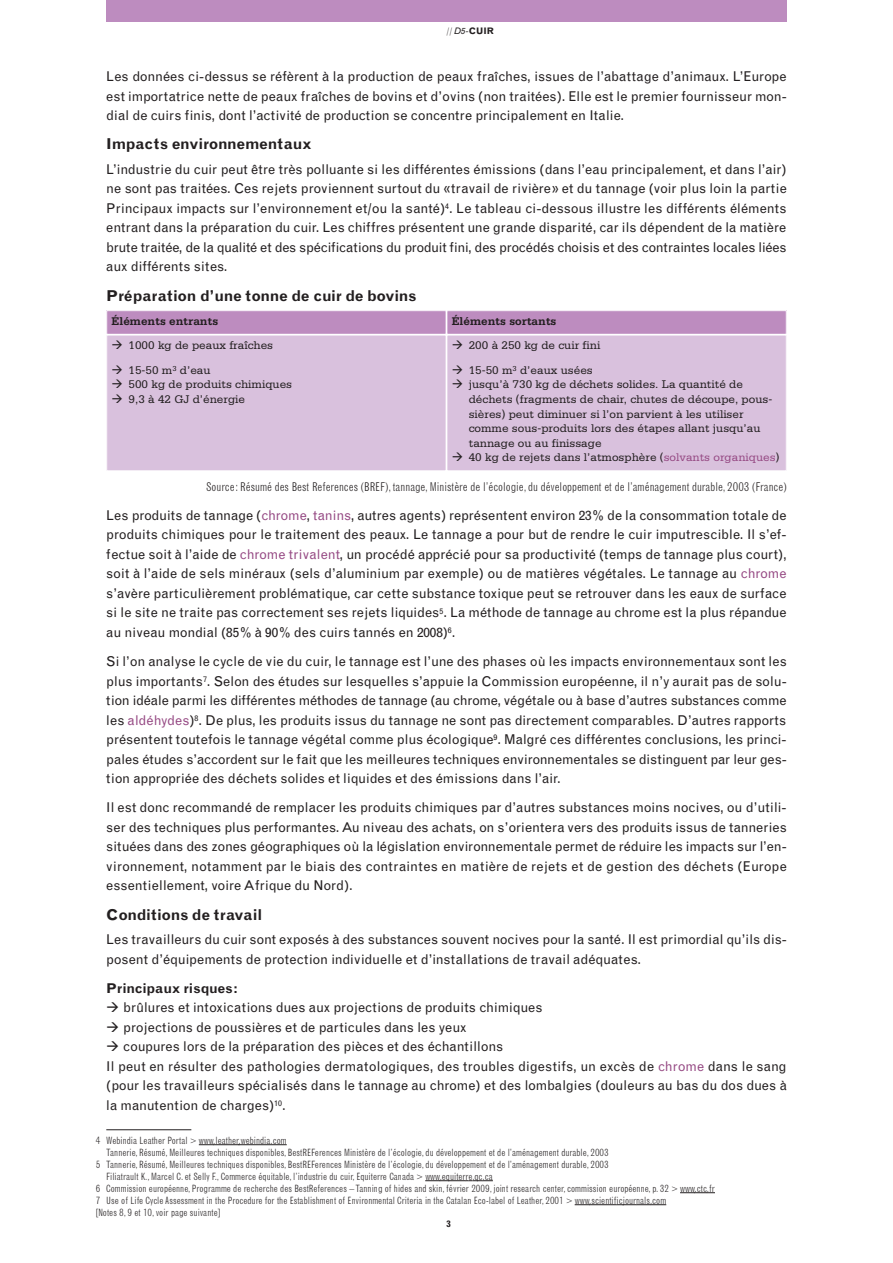
<style>
.page{position:relative;width:893px;height:1263px;background:#fff}
.page>*{position:absolute;margin:0;border:0;box-sizing:border-box;transform-origin:0 0}
.t1{font:700 15px "Grotesque";letter-spacing:-.02em;color:#231f20}
.t2{font:13.5px/19.5px "Grotesque";color:#231f20;text-align:justify}
.t3{font:700 13.5px "Grotesque";color:#231f20}
.t4{font:11.7px/14.7px "Serifa";color:#231f20}
.t5{font:300 condensed 11.7px "Grotesque";color:#231f20}
.t6{font:700 11.7px "Serifa";color:#231f20}
.t7{font:300 condensed 9.75px "Grotesque";color:#231f20}
.t8{font:700 9px "Grotesque";color:#231f20}
.s1{font-weight:300}
.s2{font-weight:400;font-style:italic}
.s3{color:#964a84}
</style>
<div class="page">
<div style="left:447px;top:335px;width:339px;height:136px;background:#d9c1dd"></div>
<div style="left:446px;top:335px;width:341px;height:136px;border:1px solid #fff"></div>
<div style="left:107px;top:335px;width:339px;height:136px;background:#d9c1dd"></div>
<div style="left:106px;top:335px;width:340px;height:136px;border:1px solid #fff"></div>
<div style="left:447px;top:311px;width:339px;height:23px;background:#bd8cbf"></div>
<div style="left:446px;top:310px;width:341px;height:25px;border:1px solid #fff"></div>
<div style="left:107px;top:311px;width:339px;height:23px;background:#bd8cbf"></div>
<div style="left:106px;top:310px;width:340px;height:25px;border:1px solid #fff"></div>
<hr style="left:106px;top:1129px;width:85px;height:1px;background:#231f20">
<svg style="left:199px;top:1144px;width:39px;height:1px"></svg>
<hr style="left:238px;top:1144px;width:49px;height:1px;background:#231f20">
<svg style="left:425px;top:1180px;width:68px;height:1px"></svg>
<svg style="left:680px;top:1192px;width:35px;height:1px"></svg>
<svg style="left:575px;top:1204px;width:91px;height:1px"></svg>
<div style="left:106px;top:0;width:681px;height:21px;background:#bd8cbf"></div>
<p class="t8" style="left:446px;top:28px;width:49px"><span class="s1">//</span> <span class="s2">D5-</span>CUIR</p>
<p class="t2" style="left:106px;top:68px;width:682px">Les données ci-dessus se réfèrent à la production de peaux fraîches, issues de l’abattage d’animaux. L’Europe est importatrice nette de peaux fraîches de bovins et d’ovins (non traitées). Elle est le premier fournisseur mon&shy;dial de cuirs finis, dont l’activité de production se concentre principalement en Italie.</p>
<p class="t1" style="left:106px;top:139px;width:207px">Impacts environnementaux</p>
<p class="t2" style="left:106px;top:160px;width:682px">L’industrie du cuir peut être très polluante si les différentes émissions (dans l’eau principalement, et dans l’air) ne sont pas traitées. Ces rejets proviennent surtout du «travail de rivière» et du tannage (voir plus loin la partie Principaux impacts sur l’environnement et/ou la santé)<sup>4</sup>. Le tableau ci-dessous illustre les différents éléments entrant dans la préparation du cuir. Les chiffres présentent une grande disparité, car ils dépendent de la matière brute traitée, de la qualité et des spécifications du produit fini, des procédés choisis et des contraintes locales liées aux différents sites.</p>
<p class="t1" style="left:106px;top:290px;width:312px">Préparation d’une tonne de cuir de bovins</p>
<p class="t6" style="left:112px;top:317px;width:108px">Éléments entrants</p>
<p class="t6" style="left:452px;top:317px;width:106px">Éléments sortants</p>
<p class="t4" style="left:112px;top:339px;width:163px">→ 1000 kg de peaux fraîches</p>
<p class="t4" style="left:112px;top:363px;width:101px">→ 15-50 m<sup>3</sup> d’eau</p>
<p class="t4" style="left:112px;top:378px;width:182px">→ 500 kg de produits chimiques</p>
<p class="t4" style="left:112px;top:393px;width:135px">→ 9,3 à 42 GJ d’énergie</p>
<p class="t4" style="left:452px;top:339px;width:150px">→ 200 à 250 kg de cuir fini</p>
<p class="t4" style="left:452px;top:363px;width:143px">→ 15-50 m<sup>3</sup> d’eaux usées</p>
<p class="t4" style="left:469px;top:378px;width:305px;text-indent:-17px">→ jusqu’à 730 kg de déchets solides. La quantité de déchets (fragments de chair, chutes de découpe, pous&shy;sières) peut diminuer si l’on parvient à les utiliser comme sous-produits lors des étapes allant jusqu’au tannage ou au finissage</p>
<p class="t4" style="left:452px;top:451px;width:329px">→ 40 kg de rejets dans l’atmosphère (<span class="s3">solvants organiques</span>)</p>
<p class="t5" style="left:206px;top:482px;width:582px">Source: Résumé des Best References (BREF), tannage, Ministère de l’écologie, du développement et de l’aménagement durable, 2003 (France)</p>
<p class="t2" style="left:106px;top:507px;width:682px">Les produits de tannage (<span class="s3">chrome</span>, <span class="s3">tanins</span>, autres agents) représentent environ 23% de la consommation totale de produits chimiques pour le traitement des peaux. Le tannage a pour but de rendre le cuir imputrescible. Il s’ef&shy;fectue soit à l’aide de <span class="s3">chrome trivalent</span>, un procédé apprécié pour sa productivité (temps de tannage plus court), soit à l’aide de sels minéraux (sels d’aluminium par exemple) ou de matières végétales. Le tannage au <span class="s3">chrome </span>s’avère particulièrement problématique, car cette substance toxique peut se retrouver dans les eaux de surface si le site ne traite pas correctement ses rejets liquides<sup>5</sup>. La méthode de tannage au chrome est la plus répandue au niveau mondial (85% à 90% des cuirs tannés en 2008)<sup>6</sup>.</p>
<p class="t2" style="left:106px;top:653px;width:682px">Si l’on analyse le cycle de vie du cuir, le tannage est l’une des phases où les impacts environnementaux sont les plus importants<sup>7</sup>. Selon des études sur lesquelles s’appuie la Commission européenne, il n’y aurait pas de solu&shy;tion idéale parmi les différentes méthodes de tannage (au chrome, végétale ou à base d’autres substances comme les <span class="s3">aldéhydes</span>)<sup>8</sup>. De plus, les produits issus du tannage ne sont pas directement comparables. D’autres rapports présentent toutefois le tannage végétal comme plus écologique<sup>9</sup>. Malgré ces différentes conclusions, les princi&shy;pales études s’accordent sur le fait que les meilleures techniques environnementales se distinguent par leur ges&shy;tion appropriée des déchets solides et liquides et des émissions dans l’air.</p>
<p class="t2" style="left:106px;top:799px;width:682px">Il est donc recommandé de remplacer les produits chimiques par d’autres substances moins nocives, ou d’utili&shy;ser des techniques plus performantes. Au niveau des achats, on s’orientera vers des produits issus de tanneries situées dans des zones géographiques où la législation environnementale permet de réduire les impacts sur l’en&shy;vironnement, notamment par le biais des contraintes en matière de rejets et de gestion des déchets (Europe essentiellement, voire Afrique du Nord).</p>
<p class="t1" style="left:106px;top:909px;width:157px">Conditions de travail</p>
<p class="t2" style="left:106px;top:931px;width:682px">Les travailleurs du cuir sont exposés à des substances souvent nocives pour la santé. Il est primordial qu’ils dis&shy;posent d’équipements de protection individuelle et d’installations de travail adéquates.</p>
<p class="t3" style="left:106px;top:983px;width:133px">Principaux risques:</p>
<p class="t2" style="left:106px;top:999px;width:438px">→ brûlures et intoxications dues aux projections de produits chimiques</p>
<p class="t2" style="left:106px;top:1018px;width:362px">→ projections de poussières et de particules dans les yeux</p>
<p class="t2" style="left:106px;top:1038px;width:682px;text-align:left">→ coupures lors de la préparation des pièces et des échantillons<br>Il peut en résulter des pathologies dermatologiques, des troubles digestifs, un excès de <span class="s3">chrome</span> dans le sang (pour les travailleurs spécialisés dans le tannage au chrome) et des lombalgies (douleurs au bas du dos dues à la manutention de charges)<sup>10</sup>.</p>
<p class="t7" style="left:96px;top:1136px;width:193px">4 Webindia Leather Portal &gt; www.leather.webindia.com</p>
<p class="t7" style="left:106px;top:1148px;width:504px">Tannerie, Résumé, Meilleures techniques disponibles, BestREFerences Ministère de l’écologie, du développement et de l’aménagement durable, 2003</p>
<p class="t7" style="left:96px;top:1160px;width:515px">5 Tannerie, Résumé, Meilleures techniques disponibles, BestREFerences Ministère de l’écologie, du développement et de l’aménagement durable, 2003</p>
<p class="t7" style="left:106px;top:1172px;width:388px">Filiatrault K., Marcel C. et Selly F., Commerce équitable, l’industrie du cuir, Equiterre Canada &gt; www.equiterre.qc.ca</p>
<p class="t7" style="left:96px;top:1184px;width:621px">6 Commission européenne, Programme de recherche des BestReferences – Tanning of hides and skin, février 2009, joint research center, commission européenne, p. 32 &gt; www.ctc.fr</p>
<p class="t7" style="left:96px;top:1196px;width:572px">7 Use of Life Cycle Assessment in the Procedure for the Establishment of Environmental Criteria in the Catalan Eco-label of Leather, 2001 &gt; www.scientificjournals.com</p>
<p class="t7" style="left:96px;top:1208px;width:126px">[Notes 8, 9 et 10,voir page suivante]</p>
<p class="t8" style="left:446px;top:1220px;width:6px">3</p>
</div>
